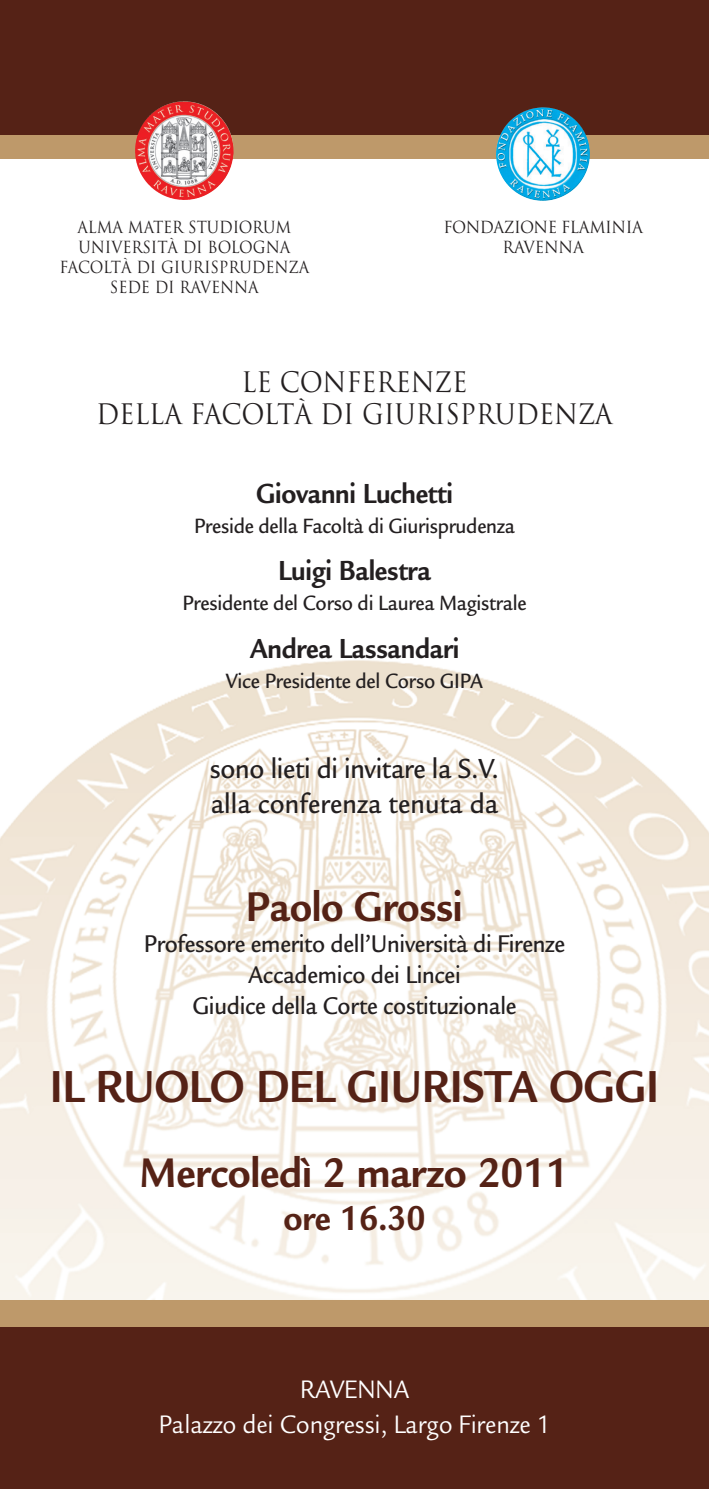
<style>
.page{position:relative;width:709px;height:1489px;background:#fff}
.page>*{position:absolute;margin:0;border:0;box-sizing:border-box;transform-origin:0 0}
.t1{font:700 48.75px "Legacy Sans";letter-spacing:-.01em;color:#552216;scale:.9 1}
.t2{font:700 45px "Legacy Sans";letter-spacing:-.005em;color:#552216;scale:.92 1}
.t3{font:700 45px "Legacy Sans";letter-spacing:-.005em;color:#552216;scale:.9 1}
.t4{font:700 37.5px "Legacy Sans";letter-spacing:-.005em;color:#552216;scale:.92 1}
.t5{font:500 30px/35px "Legacy Sans";letter-spacing:.005em;color:#231f20;scale:.9 1}
.t6{font:700 30px "Legacy Sans";letter-spacing:-.01em;color:#231f20;scale:.9 1}
.t7{font:27.5px/32.5px "Trajan";letter-spacing:-.005em;color:#231f20;text-align:center;scale:.92 1}
.t8{font:27.5px/35px "Legacy Sans";letter-spacing:-.005em;color:#fff;text-align:center;scale:.92 1}
.t9{font:500 26.25px/31.2px "Legacy Sans";letter-spacing:-.01em;color:#231f20;text-align:center;scale:.9 1}
.t10{font:500 22.5px "Legacy Sans";letter-spacing:-.01em;color:#231f20;scale:.9 1}
.t11{font:16.25px/20px "Trajan";letter-spacing:-.005em;color:#231f20;text-align:center;scale:.92 1}
.t12{font:16.25px/20px "Trajan";letter-spacing:-.03em;color:#231f20;text-align:center;scale:.95 1}
</style>
<div class="page">
<img style="left:0;top:158px;width:709px;height:1141px">
<svg style="left:0;top:135px;width:709px;height:23px;fill:#be996a"></svg>
<div style="left:0;top:1299px;width:709px;height:45px;background:#be996a"></div>
<div style="left:0;top:0;width:709px;height:135px;background:#552216"></div>
<div style="left:0;top:1327px;width:709px;height:161px;background:#552216"></div>
<img style="left:183px;top:101px;width:47px;height:32px">
<img style="left:570px;top:116px;width:19px;height:34px">
<p class="t11" style="left:59px;top:217px;width:273px">ALMA MATER STUDIORUM<br>UNIVERSITÀ DI BOLOGNA<br>FACOLTÀ DI GIURISPRUDENZA<br>SEDE DI RAVENNA</p>
<p class="t12" style="left:443px;top:217px;width:211px">FONDAZIONE FLAMINIA<br>RAVENNA</p>
<p class="t7" style="left:96px;top:366px;width:563px">LE CONFERENZE<br>DELLA FACOLTÀ DI GIURISPRUDENZA</p>
<h3 class="t6" style="left:256px;top:482px;width:220px">Giovanni Luchetti</h3>
<p class="t10" style="left:194px;top:517px;width:358px">Preside della Facoltà di Giurisprudenza</p>
<h3 class="t6" style="left:278px;top:559px;width:171px">Luigi Balestra</h3>
<p class="t10" style="left:182px;top:594px;width:384px">Presidente del Corso di Laurea Magistrale</p>
<h3 class="t6" style="left:250px;top:637px;width:234px">Andrea Lassandari</h3>
<p class="t10" style="left:226px;top:672px;width:287px">Vice Presidente del Corso GIPA</p>
<h3 class="t5" style="left:210px;top:753px;width:322px">sono lieti di invitare la S.V. alla conferenza tenuta da</h3>
<h2 class="t3" style="left:246px;top:889px;width:242px">Paolo Grossi</h2>
<p class="t9" style="left:144px;top:930px;width:470px">Professore emerito dell’Università di Firenze<br>Accademico dei Lincei<br>Giudice della Corte costituzionale</p>
<h1 class="t1" style="left:50px;top:1068px;width:678px">IL RUOLO DEL GIURISTA OGGI</h1>
<h2 class="t2" style="left:140px;top:1155px;width:468px">Mercoledì 2 marzo 2011</h2>
<h3 class="t4" style="left:283px;top:1203px;width:156px">ore 16.30</h3>
<p class="t8" style="left:158px;top:1373px;width:427px">RAVENNA<br>Palazzo dei Congressi, Largo Firenze 1</p>
</div>
